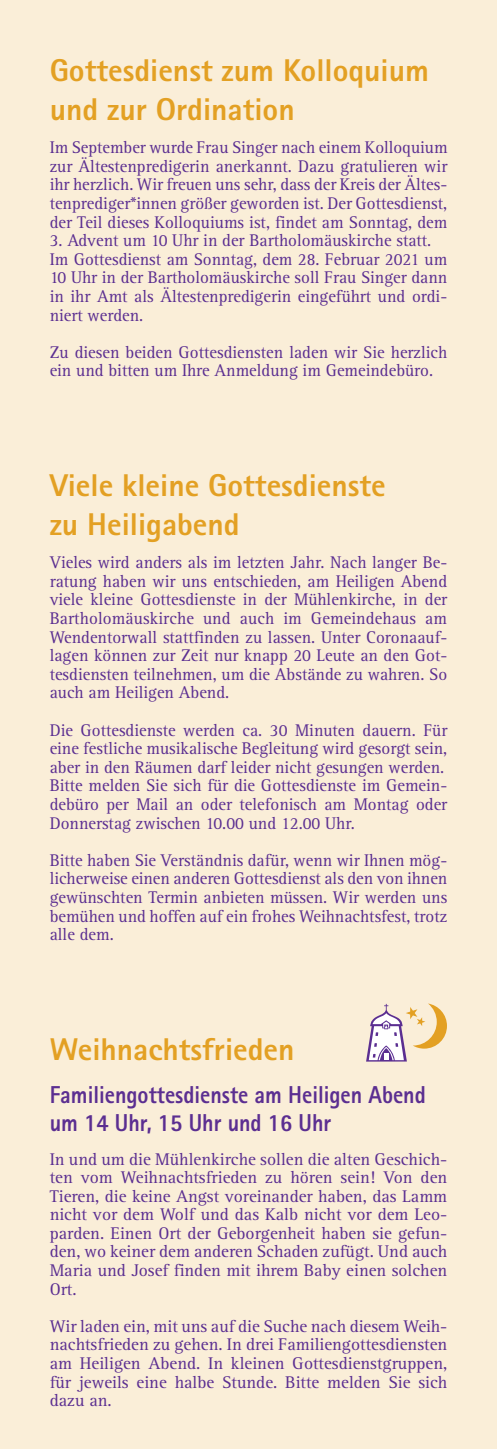
<style>
.page{position:relative;width:497px;height:1449px;background:#fff}
.page>*{position:absolute;margin:0;border:0;box-sizing:border-box;transform-origin:0 0}
.t1{font:800 31.5px/38.5px "Rotis Sans Serif";color:#e3a023}
.t2{font:800 24.5px/28px "Rotis Sans Serif";color:#5b2e91;scale:.9 1}
.t3{font:17.5px/18.6px "Rotis Serif";color:#5b2e91;text-align:justify}
</style>
<div class="page">
<div style="left:0;top:0;width:496px;height:1449px;background:#faeed8"></div>
<svg style="left:366px;top:1003px;width:80px;height:58px"></svg>
<h1 class="t1" style="left:50px;top:51px;width:380px">Gottesdienst zum Kolloquium und zur Ordination</h1>
<p class="t3" style="left:50px;top:139px;width:399px">Im September wurde Frau Singer nach einem Kolloquium zur Ältestenpredigerin anerkannt. Dazu gratulieren wir ihr herzlich. Wir freuen uns sehr, dass der Kreis der Ältes&shy;tenprediger*innen größer geworden ist. Der Gottesdienst, der Teil dieses Kolloquiums ist, findet am Sonntag, dem</p>
<p class="t3" style="left:50px;top:232px;width:398px;text-align:left">3. Advent um 10 Uhr in der Bartholomäuskirche statt.<br>Im Gottesdienst am Sonntag, dem 28. Februar 2021 um 10 Uhr in der Bartholomäuskirche soll Frau Singer dann in ihr Amt als Ältestenpredigerin eingeführt und ordi&shy;niert werden.</p>
<p class="t3" style="left:50px;top:343px;width:398px">Zu diesen beiden Gottesdiensten laden wir Sie herzlich ein und bitten um Ihre Anmeldung im Gemeindebüro.</p>
<h1 class="t1" style="left:50px;top:466px;width:337px">Viele kleine Gottesdienste zu Heiligabend</h1>
<p class="t3" style="left:50px;top:554px;width:398px">Vieles wird anders als im letzten Jahr. Nach langer Be&shy;ratung haben wir uns entschieden, am Heiligen Abend viele kleine Gottesdienste in der Mühlenkirche, in der Bartholomäuskirche und auch im Gemeindehaus am Wendentorwall stattfinden zu lassen. Unter Coronaauf&shy;lagen können zur Zeit nur knapp 20 Leute an den Got&shy;tesdiensten teilnehmen, um die Abstände zu wahren. So auch am Heiligen Abend.</p>
<p class="t3" style="left:50px;top:721px;width:398px;text-align:left">Die Gottesdienste werden ca. 30 Minuten dauern. Für eine festliche musikalische Begleitung wird gesorgt sein, aber in den Räumen darf leider nicht gesungen werden.<br>Bitte melden Sie sich für die Gottesdienste im Gemein&shy;debüro per Mail an oder telefonisch am Montag oder Donnerstag zwischen 10.00 und 12.00 Uhr.</p>
<p class="t3" style="left:50px;top:851px;width:398px">Bitte haben Sie Verständnis dafür, wenn wir Ihnen mög&shy;licherweise einen anderen Gottesdienst als den von ihnen gewünschten Termin anbieten müssen. Wir werden uns bemühen und hoffen auf ein frohes Weihnachtsfest, trotz alle dem.</p>
<h1 class="t1" style="left:50px;top:1029px;width:246px">Weihnachtsfrieden</h1>
<h2 class="t2" style="left:50px;top:1080px;width:419px">Familiengottesdienste am Heiligen Abend um 14 Uhr, 15 Uhr und 16 Uhr</h2>
<p class="t3" style="left:50px;top:1150px;width:398px">In und um die Mühlenkirche sollen die alten Geschich&shy;ten vom Weihnachtsfrieden zu hören sein! Von den Tieren, die keine Angst voreinander haben, das Lamm nicht vor dem Wolf und das Kalb nicht vor dem Leo&shy;parden. Einen Ort der Geborgenheit haben sie gefun&shy;den, wo keiner dem anderen Schaden zufügt. Und auch Maria und Josef finden mit ihrem Baby einen solchen Ort.</p>
<p class="t3" style="left:50px;top:1317px;width:399px">Wir laden ein, mit uns auf die Suche nach diesem Weih&shy;nachtsfrieden zu gehen. In drei Familiengottesdiensten am Heiligen Abend. In kleinen Gottesdienstgruppen, für jeweils eine halbe Stunde. Bitte melden Sie sich dazu an.</p>
</div>
